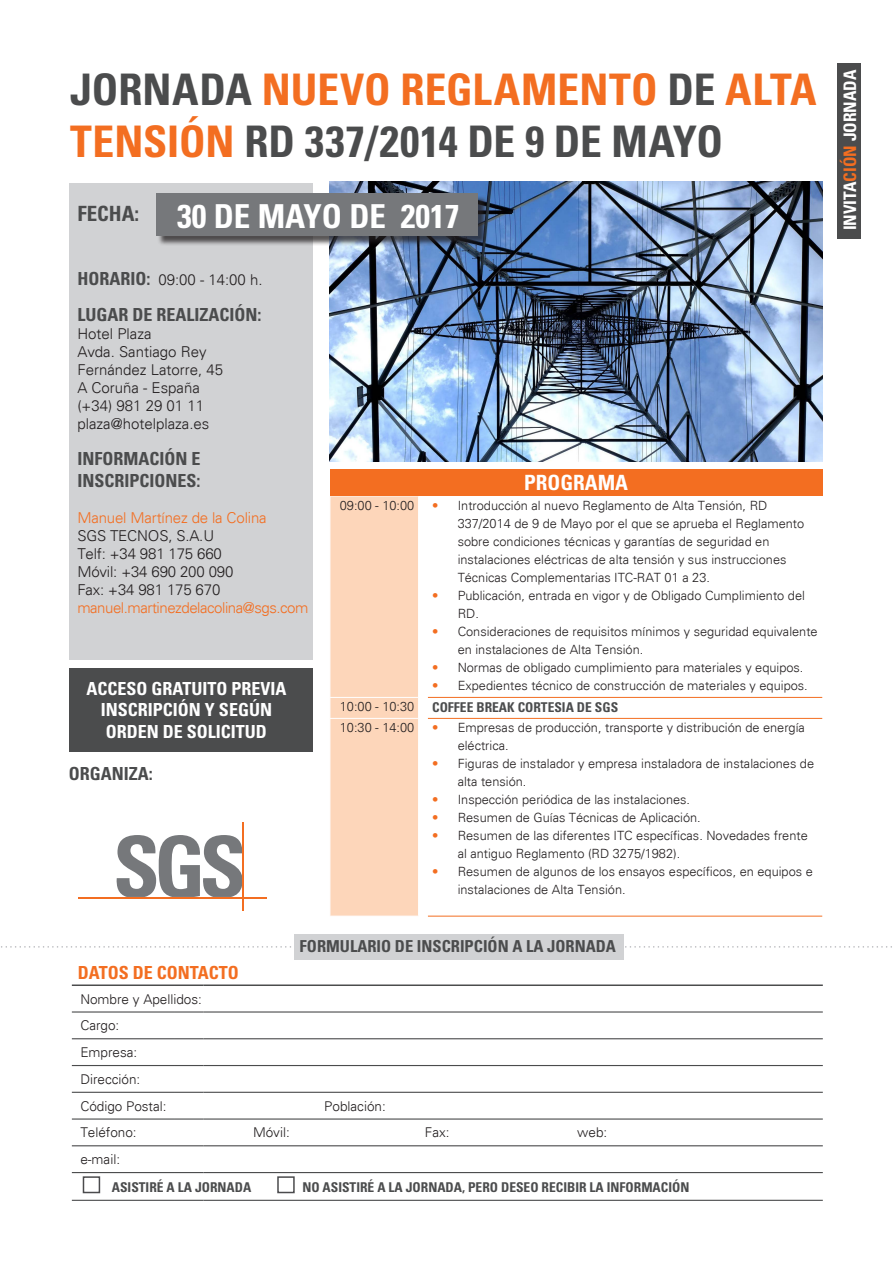
<style>
.page{position:relative;width:893px;height:1263px;background:#fff}
.page>*{position:absolute;margin:0;border:0;box-sizing:border-box;transform-origin:0 0}
.Headline{font:700 condensed 43.5px/52.2px "Univers";color:#4b4c4d}
.t1{font:700 condensed 33px "Univers";color:#fff}
.t2{font:700 condensed 21px "Univers";color:#fff}
.t3{font:700 condensed 21px "Univers";color:#4b4c4d}
.t4{font:700 condensed 18px "Univers";color:#4b4c4d}
.t5{font:700 condensed 18px "Univers";color:#fff}
.t6{font:700 condensed 18px "Univers";color:#f36e21}
.t7{font:700 condensed 17.25px "Univers";color:#fff}
.t8{font:700 condensed 16.5px "Univers";color:#4b4c4d}
.t9{font:300 15px "Univers";color:#231f20}
.t10{font:300 15px "Univers";letter-spacing:-.03em;color:#f36e21}
.t11{font:300 15px "Univers";letter-spacing:-.01em;color:#f36e21}
.t12{font:300 13.5px "Univers";color:#231f20}
.t13{font:700 condensed 13.5px "Univers";color:#4b4c4d}
.t14{font:300 12.75px/18px "Univers";color:#231f20}
.s1{color:#f36e21}
.s2{font-weight:700;font-stretch:condensed;font-size:18px;color:#4b4c4d}
</style>
<div class="page">
<img style="left:330px;top:182px;width:493px;height:279px">
<svg style="left:116px;top:835px;width:126px;height:62px"></svg>
<hr style="left:78px;top:897px;width:189px;height:1px;background:#f36e21">
<hr style="left:242px;top:823px;width:2px;height:88px;background:#f36e21">
<div style="left:69px;top:668px;width:244px;height:84px;background:#4b4c4d"></div>
<div style="left:330px;top:469px;width:492px;height:27px;background:#f36e21"></div>
<svg style="left:330px;top:496px;width:98px;height:420px;background:#fddac1"></svg>
<hr style="left:428px;top:697px;width:394px;height:1px;background:#f36e21">
<hr style="left:428px;top:718px;width:394px;height:1px;background:#f36e21">
<hr style="left:428px;top:916px;width:394px;height:1px;background:#f36e21">
<div style="left:69px;top:183px;width:244px;height:476px;background:#d1d2d4"></div>
<div style="left:157px;top:195px;width:331px;height:52px;background:#231f20;opacity:.75"></div>
<div style="left:156px;top:193px;width:321px;height:43px;background:#76787b"></div>
<div style="left:838px;top:63px;width:23px;height:175px;background:#4b4c4d"></div>
<svg style="left:1px;top:946px;width:891px;height:2px"></svg>
<div style="left:294px;top:934px;width:329px;height:25px;background:#d1d2d4"></div>
<hr style="left:72px;top:1011px;width:103px;height:1px;background:#4b4c4d">
<svg style="left:175px;top:1011px;width:29px;height:1px"></svg>
<hr style="left:204px;top:1011px;width:619px;height:1px;background:#4b4c4d">
<hr style="left:72px;top:1038px;width:103px;height:1px;background:#4b4c4d">
<svg style="left:175px;top:1038px;width:29px;height:1px"></svg>
<hr style="left:204px;top:1038px;width:619px;height:1px;background:#4b4c4d">
<hr style="left:72px;top:1065px;width:103px;height:1px;background:#4b4c4d">
<svg style="left:175px;top:1065px;width:29px;height:1px"></svg>
<hr style="left:204px;top:1065px;width:619px;height:1px;background:#4b4c4d">
<hr style="left:72px;top:1092px;width:103px;height:1px;background:#4b4c4d">
<svg style="left:175px;top:1092px;width:29px;height:1px"></svg>
<hr style="left:204px;top:1092px;width:619px;height:1px;background:#4b4c4d">
<hr style="left:72px;top:1118px;width:103px;height:1px;background:#4b4c4d">
<svg style="left:175px;top:1118px;width:29px;height:1px"></svg>
<hr style="left:204px;top:1118px;width:619px;height:1px;background:#4b4c4d">
<hr style="left:72px;top:1145px;width:103px;height:1px;background:#4b4c4d">
<svg style="left:175px;top:1145px;width:29px;height:1px"></svg>
<hr style="left:204px;top:1145px;width:619px;height:1px;background:#4b4c4d">
<hr style="left:72px;top:1172px;width:103px;height:1px;background:#4b4c4d">
<svg style="left:175px;top:1172px;width:29px;height:1px"></svg>
<hr style="left:204px;top:1172px;width:619px;height:1px;background:#4b4c4d">
<hr style="left:72px;top:1200px;width:103px;height:1px;background:#4b4c4d">
<svg style="left:175px;top:1200px;width:29px;height:1px"></svg>
<hr style="left:204px;top:1200px;width:619px;height:1px;background:#4b4c4d">
<hr style="left:72px;top:984px;width:103px;height:2px;background:#4b4c4d">
<hr style="left:175px;top:984px;width:29px;height:2px;background:#4b4c4d">
<hr style="left:204px;top:984px;width:619px;height:2px;background:#4b4c4d">
<div style="left:83px;top:1176px;width:17px;height:17px;border:2px solid #4b4b4d"></div>
<div style="left:277px;top:1176px;width:18px;height:17px;border:2px solid #4b4b4d"></div>
<p class="Headline" style="left:70px;top:63px;width:748px">JORNADA <span class="s1">NUEVO REGLAMENTO</span> DE <span class="s1">ALTA<br>TENSIÓN</span> RD 337/2014 DE 9 DE MAYO</p>
<p class="t3" style="left:77px;top:200px;width:63px">FECHA:</p>
<p class="t1" style="left:177px;top:196px;width:284px">30 DE MAYO DE 2017</p>
<p class="t9" style="left:77px;top:271px;width:187px"><span class="s2">HORARIO:</span> 09:00 - 14:00 h.</p>
<p class="t4" style="left:77px;top:304px;width:185px">LUGAR DE REALIZACIÓN:</p>
<p class="t9" style="left:77px;top:325px;width:76px">Hotel Plaza</p>
<p class="t9" style="left:77px;top:343px;width:131px">Avda. Santiago Rey</p>
<p class="t9" style="left:77px;top:361px;width:147px">Fernández Latorre, 45</p>
<p class="t9" style="left:77px;top:379px;width:124px">A Coruña - España</p>
<p class="t9" style="left:77px;top:397px;width:128px">(+34) 981 29 01 11</p>
<p class="t9" style="left:77px;top:415px;width:134px">plaza@hotelplaza.es</p>
<p class="t4" style="left:77px;top:448px;width:125px">INFORMACIÓN E</p>
<p class="t4" style="left:77px;top:469px;width:125px">INSCRIPCIONES:</p>
<p class="t11" style="left:77px;top:509px;width:191px">Manuel Martínez de la Colina</p>
<p class="t9" style="left:77px;top:527px;width:138px">SGS TECNOS, S.A.U</p>
<p class="t9" style="left:77px;top:545px;width:146px">Telf: +34 981 175 660</p>
<p class="t9" style="left:77px;top:563px;width:157px">Móvil: +34 690 200 090</p>
<p class="t9" style="left:77px;top:581px;width:144px">Fax: +34 981 175 670</p>
<p class="t10" style="left:77px;top:599px;width:232px">manuel.martinezdelacolina@sgs.com</p>
<p class="t5" style="left:86px;top:677px;width:201px">ACCESO GRATUITO PREVIA</p>
<p class="t5" style="left:101px;top:699px;width:173px">INSCRIPCIÓN Y SEGÚN</p>
<p class="t5" style="left:106px;top:720px;width:163px">ORDEN DE SOLICITUD</p>
<p class="t4" style="left:69px;top:762px;width:86px">ORGANIZA:</p>
<p class="t2" style="left:524px;top:469px;width:105px">PROGRAMA</p>
<p class="t14" style="left:340px;top:496px;width:76px">09:00 - 10:00</p>
<p class="t14" style="left:458px;top:496px;width:348px;text-indent:-26px"><span class="s1">•</span> Introducción al nuevo Reglamento de Alta Tensión, RD 337/2014 de 9 de Mayo por el que se aprueba el Reglamento sobre condiciones técnicas y garantías de seguridad en instalaciones eléctricas de alta tensión y sus instrucciones Técnicas Complementarias ITC-RAT 01 a 23.</p>
<p class="t14" style="left:458px;top:586px;width:349px;text-indent:-26px"><span class="s1">•</span> Publicación, entrada en vigor y de Obligado Cumplimiento del<br>RD.</p>
<p class="t14" style="left:458px;top:622px;width:361px;text-indent:-26px"><span class="s1">•</span> Consideraciones de requisitos mínimos y seguridad equivalente en instalaciones de Alta Tensión.</p>
<p class="t14" style="left:432px;top:658px;width:373px"><span class="s1">•</span> Normas de obligado cumplimiento para materiales y equipos.</p>
<p class="t14" style="left:432px;top:676px;width:377px"><span class="s1">•</span> Expedientes técnico de construcción de materiales y equipos.</p>
<p class="t14" style="left:340px;top:697px;width:76px">10:00 - 10:30</p>
<p class="t13" style="left:432px;top:699px;width:188px">COFFEE BREAK CORTESIA DE SGS</p>
<p class="t14" style="left:340px;top:718px;width:76px">10:30 - 14:00</p>
<p class="t14" style="left:458px;top:718px;width:349px;text-indent:-26px"><span class="s1">•</span> Empresas de producción, transporte y distribución de energía eléctrica.</p>
<p class="t14" style="left:458px;top:754px;width:358px;text-indent:-26px"><span class="s1">•</span> Figuras de instalador y empresa instaladora de instalaciones de alta tensión.</p>
<p class="t14" style="left:432px;top:790px;width:259px"><span class="s1">•</span> Inspección periódica de las instalaciones.</p>
<p class="t14" style="left:432px;top:808px;width:270px"><span class="s1">•</span> Resumen de Guías Técnicas de Aplicación.</p>
<p class="t14" style="left:458px;top:826px;width:352px;text-indent:-26px"><span class="s1">•</span> Resumen de las diferentes ITC específicas. Novedades frente al antiguo Reglamento (RD 3275/1982).</p>
<p class="t14" style="left:458px;top:862px;width:357px;text-indent:-26px"><span class="s1">•</span> Resumen de algunos de los ensayos específicos, en equipos e instalaciones de Alta Tensión.</p>
<p class="t8" style="left:300px;top:936px;width:318px">FORMULARIO DE INSCRIPCIÓN A LA JORNADA</p>
<p class="t6" style="left:78px;top:962px;width:162px">DATOS DE CONTACTO</p>
<p class="t12" style="left:80px;top:990px;width:123px">Nombre y Apellidos:</p>
<p class="t12" style="left:80px;top:1017px;width:41px">Cargo:</p>
<p class="t12" style="left:80px;top:1044px;width:59px">Empresa:</p>
<p class="t12" style="left:80px;top:1071px;width:62px">Dirección:</p>
<p class="t12" style="left:80px;top:1098px;width:88px">Código Postal:</p>
<p class="t12" style="left:324px;top:1098px;width:63px">Población:</p>
<p class="t12" style="left:80px;top:1124px;width:58px">Teléfono:</p>
<p class="t12" style="left:253px;top:1124px;width:38px">Móvil:</p>
<p class="t12" style="left:425px;top:1124px;width:26px">Fax:</p>
<p class="t12" style="left:577px;top:1124px;width:32px">web:</p>
<p class="t12" style="left:80px;top:1151px;width:41px">e-mail:</p>
<p class="t13" style="left:112px;top:1179px;width:141px">ASISTIRÉ A LA JORNADA</p>
<p class="t13" style="left:302px;top:1179px;width:389px">NO ASISTIRÉ A LA JORNADA, PERO DESEO RECIBIR LA INFORMACIÓN</p>
<p class="t7" style="left:840px;top:230px;width:162px;rotate:-90deg">INVITA<span class="s1">CIÓN</span> JORNADA</p>
</div>
